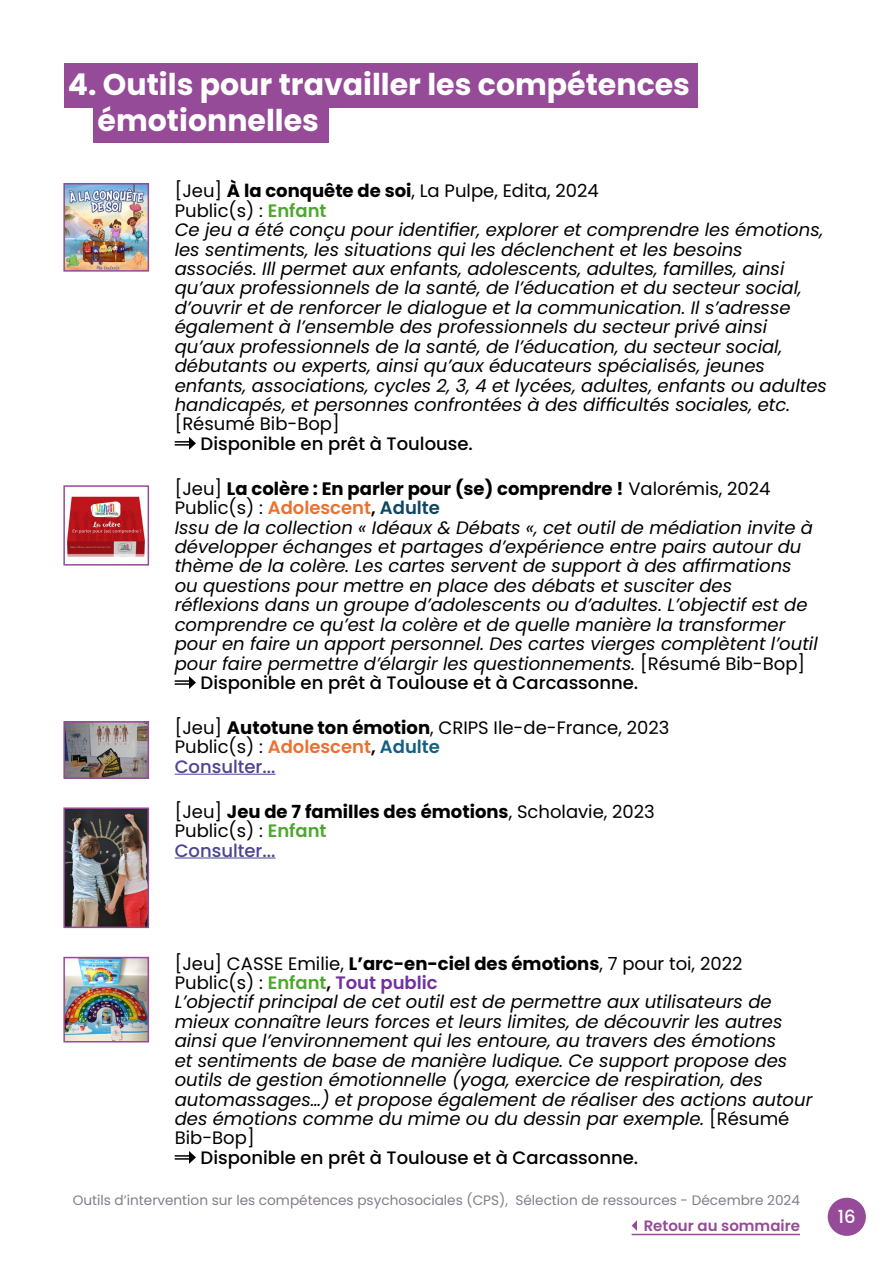
<style>
.page{position:relative;width:893px;height:1263px;background:#fff}
.page>*{position:absolute;margin:0;border:0;box-sizing:border-box;transform-origin:0 0}
.t1{font:700 30px/36px "Poppins";color:#fff}
.t2{font:italic 18px/19.4px "Poppins";color:#000}
.t3{font:18px/19.4px "Poppins";color:#000}
.t4{font:500 18px "Poppins";color:#000}
.t5{font:700 18px "Poppins";color:#000}
.t6{font:500 18px "Poppins";color:#fff}
.t7{font:600 15px "Poppins";color:#954b97}
.t8{font:13.65px "Poppins";color:#837c8b}
.s1{font-style:normal}
.s2{font-weight:700;font-style:normal}
.s3{font-weight:600;font-style:normal;color:#4ea72e}
.s4{font-weight:400}
.s5{font-weight:600;color:#e97132}
.s6{font-weight:600}
.s7{font-weight:600;color:#0f4761}
.s8{font-weight:700}
.s9{font-weight:600;color:#156082}
.s10{font-weight:500;color:#4b4495}
.s11{font-weight:600;color:#4ea72e}
.s12{font-weight:600;font-style:normal}
.s13{font-weight:600;font-style:normal;color:#7030a0}
</style>
<div class="page">
<div style="left:828px;top:1198px;width:38px;height:38px;background:#954b97;border-radius:50%"></div>
<svg style="left:632px;top:1220px;width:5px;height:11px"></svg>
<hr style="left:632px;top:1234px;width:168px;height:1px;background:#954b97">
<hr style="left:175px;top:774px;width:101px;height:1px;background:#4b4495">
<hr style="left:175px;top:857px;width:101px;height:1px;background:#4b4495">
<svg style="left:175px;top:437px;width:21px;height:13px"></svg>
<svg style="left:175px;top:676px;width:21px;height:13px"></svg>
<svg style="left:175px;top:1151px;width:21px;height:13px"></svg>
<img style="left:66px;top:186px;width:80px;height:83px">
<div style="left:63px;top:183px;width:86px;height:89px;border:2px solid #954b97"></div>
<img style="left:67px;top:496px;width:78px;height:61px">
<div style="left:63px;top:485px;width:86px;height:81px;border:2px solid #954b97"></div>
<img style="left:66px;top:724px;width:80px;height:52px">
<div style="left:63px;top:721px;width:86px;height:58px;border:2px solid #954b97"></div>
<img style="left:66px;top:810px;width:80px;height:115px">
<div style="left:63px;top:807px;width:86px;height:121px;border:2px solid #954b97"></div>
<img style="left:66px;top:960px;width:80px;height:79px">
<div style="left:63px;top:957px;width:86px;height:85px;border:2px solid #954b97"></div>
<div style="left:64px;top:64px;width:633px;height:44px;background:#954b97"></div>
<div style="left:93px;top:99px;width:236px;height:44px;background:#954b97"></div>
<h1 class="t1" style="left:98px;top:67px;width:594px;text-indent:-30px">4. Outils pour travailler les compétences émotionnelles</h1>
<p class="t2" style="left:175px;top:181px;width:654px"><span class="s1">[Jeu]</span> <span class="s2">À la conquête de soi</span><span class="s1">, La Pulpe, Edita, 2024<br>Public(s) :</span> <span class="s3">Enfant<br></span>Ce jeu a été conçu pour identifier, explorer et comprendre les émotions, les sentiments, les situations qui les déclenchent et les besoins associés. Ill permet aux enfants, adolescents, adultes, familles, ainsi qu’aux professionnels de la santé, de l’éducation et du secteur social, d’ouvrir et de renforcer le dialogue et la communication. Il s’adresse également à l’ensemble des professionnels du secteur privé ainsi qu’aux professionnels de la santé, de l’éducation, du secteur social, débutants ou experts, ainsi qu’aux éducateurs spécialisés, jeunes enfants, associations, cycles 2, 3, 4 et lycées, adultes, enfants ou adultes handicapés, et personnes confrontées à des difficultés sociales, etc.</p>
<p class="t3" style="left:175px;top:414px;width:167px">[Résumé Bib-Bop]</p>
<p class="t4" style="left:201px;top:433px;width:274px">Disponible en prêt à Toulouse.</p>
<p class="t5" style="left:175px;top:478px;width:597px"><span class="s4">[Jeu]</span> La colère : En parler pour (se) comprendre ! <span class="s4">Valorémis, 2024</span></p>
<p class="t3" style="left:175px;top:498px;width:267px">Public(s) : <span class="s5">Adolescent</span><span class="s6">,</span> <span class="s7">Adulte</span></p>
<p class="t2" style="left:175px;top:518px;width:640px">Issu de la collection « Idéaux &amp; Débats «, cet outil de médiation invite à</p>
<p class="t2" style="left:175px;top:537px;width:628px">développer échanges et partages d’expérience entre pairs autour du</p>
<p class="t2" style="left:175px;top:557px;width:618px">thème de la colère. Les cartes servent de support à des affirmations</p>
<p class="t2" style="left:175px;top:576px;width:559px">ou questions pour mettre en place des débats et susciter des</p>
<p class="t2" style="left:175px;top:595px;width:634px">réflexions dans un groupe d’adolescents ou d’adultes. L’objectif est de</p>
<p class="t2" style="left:175px;top:615px;width:612px">comprendre ce qu’est la colère et de quelle manière la transformer</p>
<p class="t2" style="left:175px;top:634px;width:644px">pour en faire un apport personnel. Des cartes vierges complètent l’outil</p>
<p class="t2" style="left:175px;top:654px;width:632px">pour faire permettre d’élargir les questionnements. <span class="s1">[Résumé Bib-Bop]</span></p>
<p class="t4" style="left:201px;top:672px;width:439px">Disponible en prêt à Toulouse et à Carcassonne.</p>
<p class="t3" style="left:175px;top:718px;width:496px">[Jeu] <span class="s8">Autotune ton émotion</span>, CRIPS Ile-de-France, 2023<br>Public(s) : <span class="s5">Adolescent</span><span class="s6">,</span> <span class="s9">Adulte<br></span><span class="s10">Consulter...</span></p>
<p class="t3" style="left:175px;top:802px;width:482px">[Jeu] <span class="s8">Jeu de 7 familles des émotions</span>, Scholavie, 2023<br>Public(s) : <span class="s11">Enfant<br></span><span class="s10">Consulter...</span></p>
<p class="t2" style="left:175px;top:954px;width:639px"><span class="s1">[Jeu] CASSE Emilie,</span> <span class="s2">L’arc-en-ciel des émotions</span><span class="s1">, 7 pour toi, 2022<br>Public(s) :</span> <span class="s3">Enfant</span><span class="s12">,</span> <span class="s13">Tout public<br></span>L’objectif principal de cet outil est de permettre aux utilisateurs de mieux connaître leurs forces et leurs limites, de découvrir les autres ainsi que l’environnement qui les entoure, au travers des émotions<br>et sentiments de base de manière ludique. Ce support propose des outils de gestion émotionnelle (yoga, exercice de respiration, des automassages…) et propose également de réaliser des actions autour des émotions comme du mime ou du dessin par exemple. <span class="s1">[Résumé Bib-Bop]</span></p>
<p class="t4" style="left:201px;top:1147px;width:439px">Disponible en prêt à Toulouse et à Carcassonne.</p>
<p class="t8" style="left:73px;top:1192px;width:729px">Outils d’intervention sur les compétences psychosociales (CPS), Sélection de ressources - Décembre 2024</p>
<p class="t7" style="left:644px;top:1217px;width:158px">Retour au sommaire</p>
<p class="t6" style="left:838px;top:1206px;width:19px">16</p>
</div>
